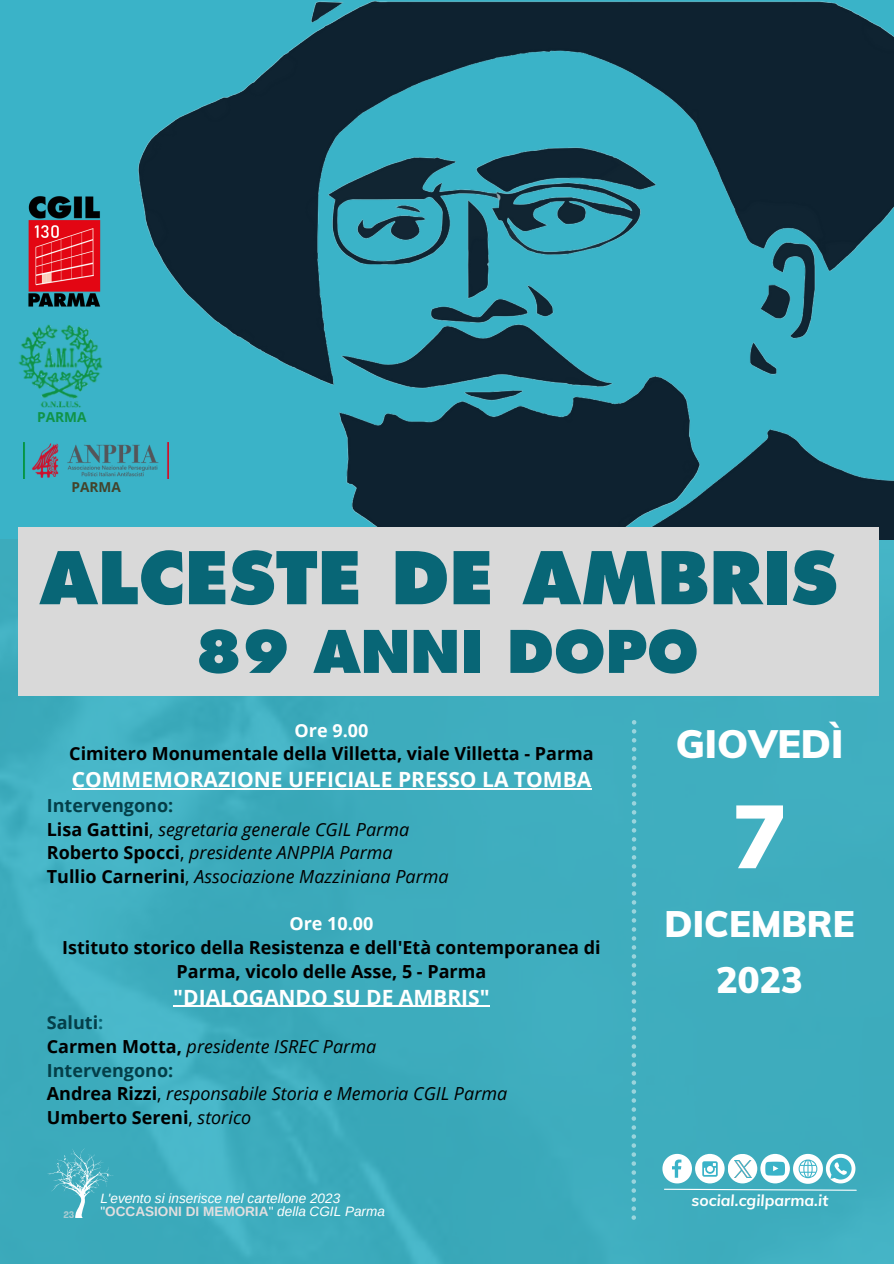
<style>
.page{position:relative;width:894px;height:1264px;background:#fff}
.page>*{position:absolute;margin:0;border:0;box-sizing:border-box;transform-origin:0 0}
.t1{font:900 88.2px "Muli";color:#fff}
.t2{font:800 70.5px "Futura Std";color:#086676}
.t3{font:800 57px "Futura Std";color:#086676}
.t4{font:900 38.7px "Muli";color:#fff}
.t5{font:900 36.15px "Muli";color:#fff}
.t6{font:700 21px "Open Sans";color:#fffffe}
.t7{font:700 21px "Open Sans";color:#fff}
.t8{font:italic 18px "Open Sans";color:#000}
.t9{font:700 18px/23.7px "Open Sans";color:#000;text-align:center}
.t10{font:700 18px "Open Sans";color:#043f49}
.t11{font:700 18px "Open Sans";color:#fff}
.t12{font:italic 700 15.75px "Muli";color:#fffffe}
.t13{font:700 13.65px "Open Sans";color:#109347}
.t14{font:700 13.65px "Open Sans";color:#43432b}
.t15{font:italic 13.5px "Arimo";color:#fff}
.t16{font:700 13.5px "Arimo";color:#e2dedf}
.t17{font:700 condensed 9.45px "Agrandir";color:#e2dedf}
.s1{font-weight:700;font-style:normal}
.s2{font-style:normal}
.s3{color:#086676}
.s4{font-weight:400}
.s5{font-weight:400;font-style:italic}
.s6{font-weight:400;color:#fff}
.s7{font-weight:400;font-style:italic;color:#fff}
</style>
<div class="page">
<div style="left:0;top:0;width:893px;height:1263px;background:#3ab3c8"></div>
<img style="left:0;top:539px;width:893px;height:724px">
<img style="left:138px;top:0;width:755px;height:539px">
<div style="left:19px;top:527px;width:859px;height:169px;background:#d9d9d9"></div>
<img style="left:28px;top:196px;width:73px;height:111px">
<svg style="left:47px;top:1148px;width:67px;height:69px"></svg>
<svg style="left:631px;top:720px;width:5px;height:499px"></svg>
<svg style="left:662px;top:1153px;width:195px;height:38px"></svg>
<img style="left:18px;top:325px;width:85px;height:83px">
<hr style="left:72px;top:788px;width:519px;height:1px;background:#fffffe">
<hr style="left:173px;top:1005px;width:316px;height:1px;background:#fff">
<img style="left:24px;top:442px;width:144px;height:36px">
<p class="t13" style="left:37px;top:407px;width:51px">PARMA</p>
<p class="t14" style="left:71px;top:477px;width:51px">PARMA</p>
<p class="t2" style="left:40px;top:546px;width:799px">ALCESTE DE AMBRIS</p>
<p class="t3" style="left:195px;top:626px;width:505px">89 ANNI DOPO</p>
<p class="t11" style="left:294px;top:717px;width:75px">Ore 9.00</p>
<p class="t9" style="left:69px;top:741px;width:525px">Cimitero Monumentale della Villetta, viale Villetta - Parma</p>
<p class="t6" style="left:72px;top:764px;width:521px">COMMEMORAZIONE UFFICIALE PRESSO LA TOMBA</p>
<p class="t10" style="left:47px;top:792px;width:128px">Intervengono:</p>
<p class="t8" style="left:47px;top:816px;width:364px"><span class="s1">Lisa Gattini</span><span class="s2">,</span> segretaria generale CGIL Parma</p>
<p class="t8" style="left:47px;top:840px;width:347px"><span class="s1">Roberto Spocci</span><span class="s2">,</span> presidente ANPPIA Parma</p>
<p class="t8" style="left:47px;top:863px;width:403px"><span class="s1">Tullio Carnerini</span><span class="s2">,</span> Associazione Mazziniana Parma</p>
<p class="t11" style="left:289px;top:911px;width:85px">Ore 10.00</p>
<p class="t9" style="left:62px;top:935px;width:540px">Istituto storico della Resistenza e dell'Età contemporanea di<br>Parma, vicolo delle Asse, 5 - Parma</p>
<p class="t7" style="left:173px;top:982px;width:318px">"DIALOGANDO SU DE AMBRIS"</p>
<p class="t10" style="left:47px;top:1010px;width:58px">Saluti<span class="s3">:</span></p>
<p class="t8" style="left:47px;top:1033px;width:331px"><span class="s1">Carmen Motta,</span> presidente ISREC Parma</p>
<p class="t10" style="left:47px;top:1057px;width:128px">Intervengono:</p>
<p class="t8" style="left:47px;top:1080px;width:462px"><span class="s1">Andrea Rizzi</span><span class="s2">,</span> responsabile Storia e Memoria CGIL Parma</p>
<p class="t9" style="left:47px;top:1104px;width:206px">Umberto Sereni<span class="s4">,</span> <span class="s5">storico</span></p>
<p class="t17" style="left:63px;top:1210px;width:13px">23</p>
<p class="t15" style="left:100px;top:1190px;width:241px">L'evento si inserisce nel cartellone 2023</p>
<p class="t16" style="left:100px;top:1204px;width:286px"><span class="s6">"</span>OCCASIONI DI MEMORIA<span class="s6">"</span> <span class="s7">della CGIL Parma</span></p>
<p class="t4" style="left:675px;top:719px;width:169px">GIOVEDÌ</p>
<p class="t1" style="left:733px;top:779px;width:54px">7</p>
<p class="t5" style="left:664px;top:900px;width:191px">DICEMBRE</p>
<p class="t5" style="left:716px;top:956px;width:88px">2023</p>
<p class="t12" style="left:691px;top:1190px;width:138px">social.cgilparma.it</p>
</div>
